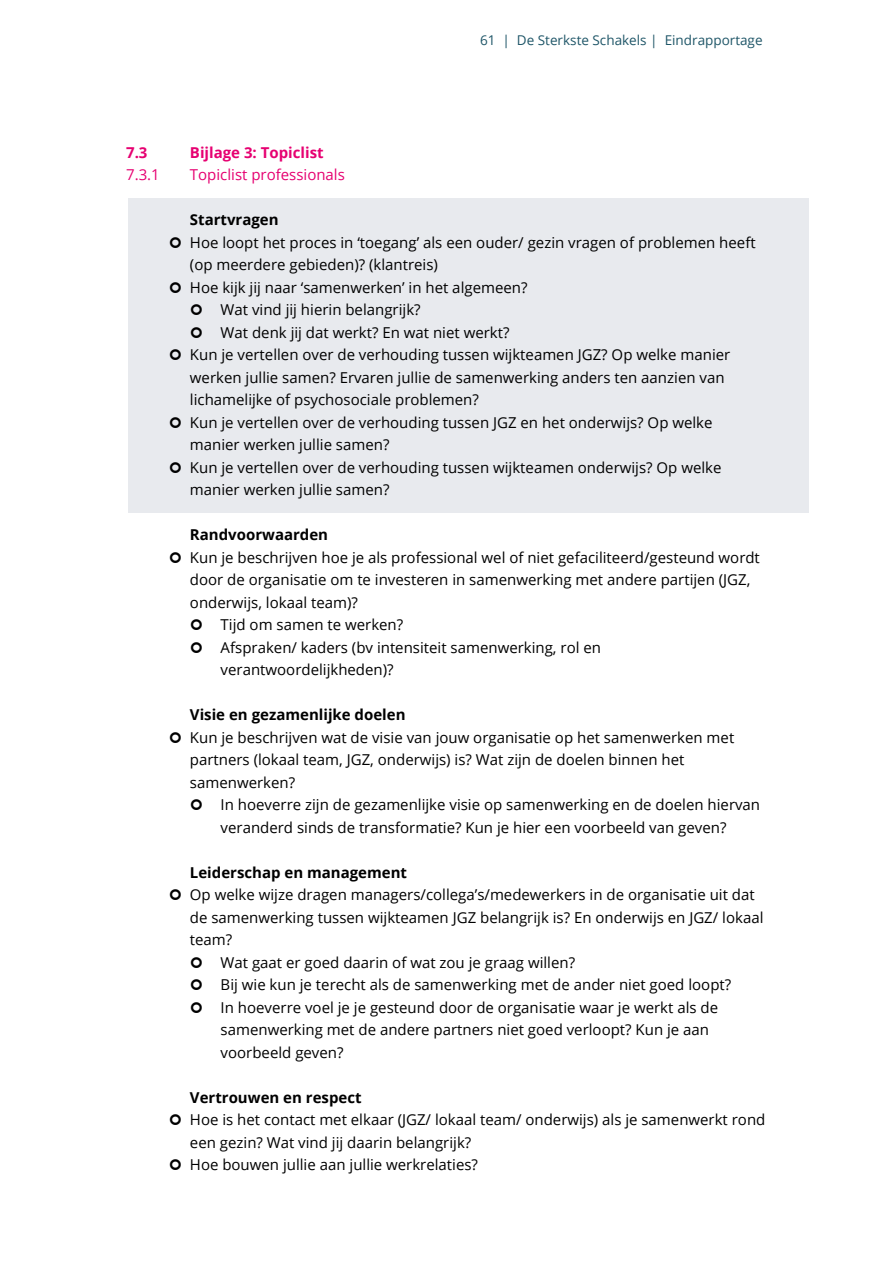
<style>
.page{position:relative;width:893px;height:1263px;background:#fff}
.page>*{position:absolute;margin:0;border:0;box-sizing:border-box;transform-origin:0 0}
.t1{font:15px/22.5px "Open Sans";color:#000}
.t2{font:700 15px "Open Sans";color:#000}
.t3{font:15px "Open Sans";color:#e60071}
.t4{font:700 15px "Open Sans";color:#e60071}
.t5{font:13.5px "Open Sans";color:#1f5668}
</style>
<div class="page">
<div style="left:128px;top:198px;width:681px;height:314px;background:#e8eaee"></div>
<p class="t5" style="left:480px;top:31px;width:284px">61 | De Sterkste Schakels | Eindrapportage</p>
<p class="t4" style="left:126px;top:141px;width:23px">7.3</p>
<p class="t4" style="left:190px;top:141px;width:135px">Bijlage 3: Topiclist</p>
<p class="t3" style="left:126px;top:164px;width:35px">7.3.1</p>
<p class="t3" style="left:190px;top:164px;width:156px">Topiclist professionals</p>
<p class="t2" style="left:190px;top:209px;width:90px">Startvragen</p>
<p class="t1" style="left:190px;top:230px;width:567px">Hoe loopt het proces in ‘toegang’ als een ouder/ gezin vragen of problemen heeft</p>
<p class="t1" style="left:190px;top:253px;width:250px">(op meerdere gebieden)? (klantreis)</p>
<p class="t1" style="left:190px;top:275px;width:339px">Hoe kijk jij naar ‘samenwerken’ in het algemeen?</p>
<p class="t1" style="left:221px;top:298px;width:201px">Wat vind jij hierin belangrijk?</p>
<p class="t1" style="left:221px;top:320px;width:290px">Wat denk jij dat werkt? En wat niet werkt?</p>
<p class="t1" style="left:190px;top:343px;width:542px">Kun je vertellen over de verhouding tussen wijkteamen JGZ? Op welke manier</p>
<p class="t1" style="left:190px;top:365px;width:536px">werken jullie samen? Ervaren jullie de samenwerking anders ten aanzien van</p>
<p class="t1" style="left:190px;top:388px;width:290px">lichamelijke of psychosociale problemen?</p>
<p class="t1" style="left:190px;top:410px;width:524px">Kun je vertellen over de verhouding tussen JGZ en het onderwijs? Op welke</p>
<p class="t1" style="left:190px;top:433px;width:201px">manier werken jullie samen?</p>
<p class="t1" style="left:190px;top:455px;width:533px">Kun je vertellen over de verhouding tussen wijkteamen onderwijs? Op welke</p>
<p class="t1" style="left:190px;top:478px;width:201px">manier werken jullie samen?</p>
<p class="t2" style="left:190px;top:524px;width:140px">Randvoorwaarden</p>
<p class="t1" style="left:190px;top:545px;width:571px">Kun je beschrijven hoe je als professional wel of niet gefaciliteerd/gesteund wordt</p>
<p class="t1" style="left:190px;top:568px;width:562px">door de organisatie om te investeren in samenwerking met andere partijen (JGZ,</p>
<p class="t1" style="left:190px;top:590px;width:169px">onderwijs, lokaal team)?</p>
<p class="t1" style="left:221px;top:613px;width:184px">Tijd om samen te werken?</p>
<p class="t1" style="left:221px;top:635px;width:382px">Afspraken/ kaders (bv intensiteit samenwerking, rol en</p>
<p class="t1" style="left:221px;top:658px;width:174px">verantwoordelijkheden)?</p>
<p class="t2" style="left:190px;top:704px;width:217px">Visie en gezamenlijke doelen</p>
<p class="t1" style="left:190px;top:725px;width:546px">Kun je beschrijven wat de visie van jouw organisatie op het samenwerken met partners (lokaal team, JGZ, onderwijs) is? Wat zijn de doelen binnen het samenwerken?</p>
<p class="t1" style="left:221px;top:793px;width:541px">In hoeverre zijn de gezamenlijke visie op samenwerking en de doelen hiervan veranderd sinds de transformatie? Kun je hier een voorbeeld van geven?</p>
<p class="t2" style="left:190px;top:861px;width:219px">Leiderschap en management</p>
<p class="t1" style="left:190px;top:883px;width:566px">Op welke wijze dragen managers/collega’s/medewerkers in de organisatie uit dat</p>
<p class="t1" style="left:190px;top:905px;width:575px">de samenwerking tussen wijkteamen JGZ belangrijk is? En onderwijs en JGZ/ lokaal</p>
<p class="t1" style="left:190px;top:928px;width:44px">team?</p>
<p class="t1" style="left:221px;top:950px;width:356px">Wat gaat er goed daarin of wat zou je graag willen?</p>
<p class="t1" style="left:221px;top:973px;width:512px">Bij wie kun je terecht als de samenwerking met de ander niet goed loopt?</p>
<p class="t1" style="left:221px;top:995px;width:499px">In hoeverre voel je je gesteund door de organisatie waar je werkt als de</p>
<p class="t1" style="left:221px;top:1018px;width:490px">samenwerking met de andere partners niet goed verloopt? Kun je aan</p>
<p class="t1" style="left:221px;top:1040px;width:124px">voorbeeld geven?</p>
<p class="t2" style="left:190px;top:1086px;width:173px">Vertrouwen en respect</p>
<p class="t1" style="left:190px;top:1108px;width:577px">Hoe is het contact met elkaar (JGZ/ lokaal team/ onderwijs) als je samenwerkt rond een gezin? Wat vind jij daarin belangrijk?<br>Hoe bouwen jullie aan jullie werkrelaties?</p>
</div>
